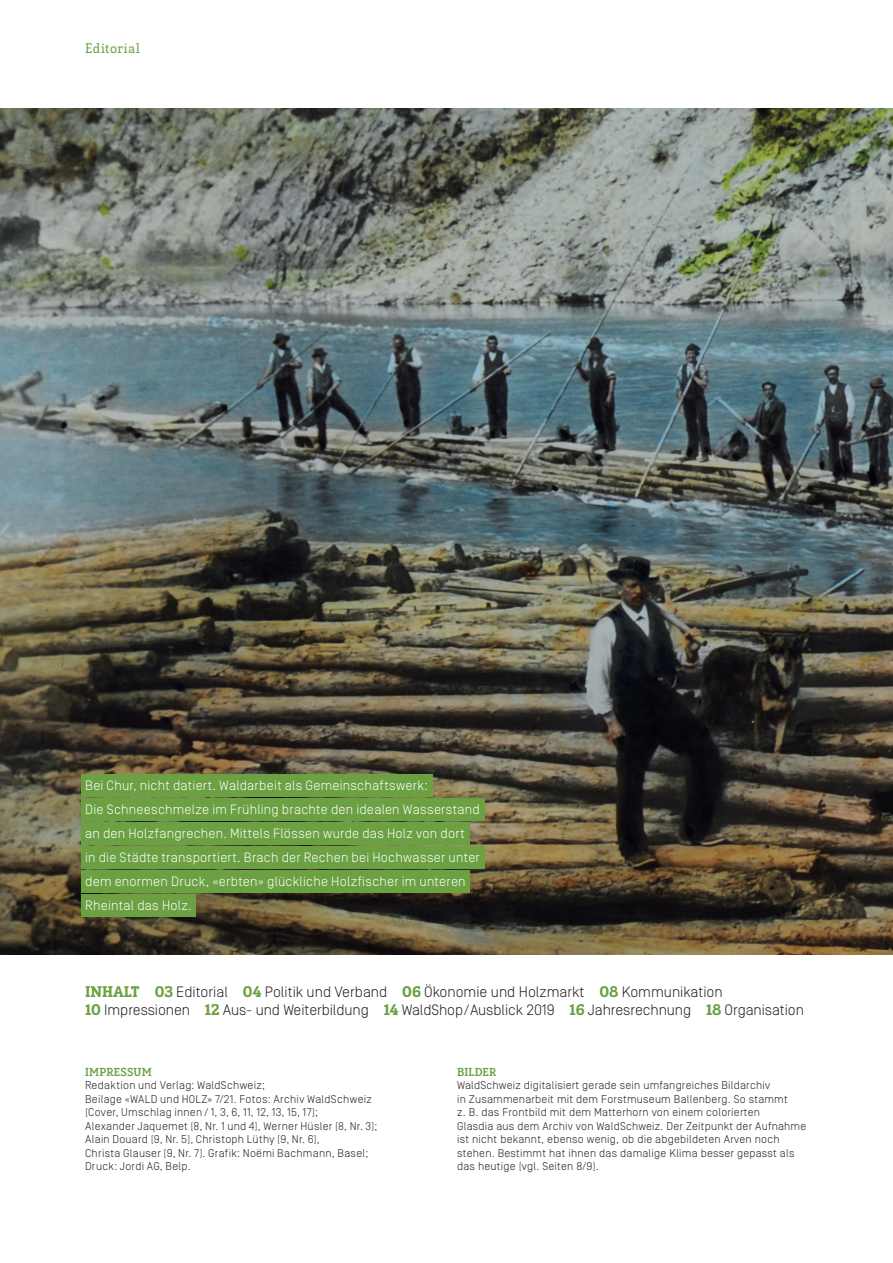
<style>
.page{position:relative;width:893px;height:1263px;background:#fff}
.page>*{position:absolute;margin:0;border:0;box-sizing:border-box;transform-origin:0 0}
.t1{font:300 15px/18px "Simplon Norm";letter-spacing:-.005em;color:#231f20}
.t2{font:300 13.5px/24px "Simplon Norm";letter-spacing:.015em;color:#fff}
.t3{font:13.5px "Solitas Slab Nor Boo";letter-spacing:.045em;color:#6ba043}
.t4{font:300 11.25px/13.5px "Simplon Norm";letter-spacing:.02em;color:#231f20}
.t5{font:11.25px "Solitas Slab Nor Med";letter-spacing:.02em;color:#6ba043}
.s1{font-family:"Solitas Slab Nor Dem";font-weight:400;color:#6ba043}
</style>
<div class="page">
<img style="left:0;top:108px;width:893px;height:846px">
<div style="left:81px;top:774px;width:351px;height:22px;background:#6ba043"></div>
<div style="left:81px;top:798px;width:403px;height:22px;background:#6ba043"></div>
<div style="left:81px;top:822px;width:388px;height:22px;background:#6ba043"></div>
<div style="left:81px;top:846px;width:403px;height:22px;background:#6ba043"></div>
<div style="left:81px;top:870px;width:389px;height:22px;background:#6ba043"></div>
<div style="left:81px;top:894px;width:115px;height:22px;background:#6ba043"></div>
<p class="t3" style="left:85px;top:40px;width:56px">Editorial</p>
<p class="t2" style="left:85px;top:773px;width:396px">Bei Chur, nicht datiert. Waldarbeit als Gemeinschaftswerk:<br>Die Schneeschmelze im Frühling brachte den idealen Wasserstand an den Holzfangrechen. Mittels Flössen wurde das Holz von dort<br>in die Städte transportiert. Brach der Rechen bei Hochwasser unter dem enormen Druck, «erbten» glückliche Holzfischer im unteren Rheintal das Holz.</p>
<h1 class="t1" style="left:85px;top:983px;width:720px"><span class="s1">INHALT 03</span> Editorial <span class="s1">04</span> Politik und Verband <span class="s1">06</span> Ökonomie und Holzmarkt <span class="s1">08</span> Kommunikation<br><span class="s1">10</span> Impressionen <span class="s1">12</span> Aus- und Weiterbildung <span class="s1">14</span> WaldShop /Ausblick 2019 <span class="s1">16</span> Jahresrechnung <span class="s1">18</span> Organisation</h1>
<p class="t5" style="left:85px;top:1064px;width:68px">IMPRESSUM</p>
<p class="t4" style="left:85px;top:1079px;width:294px">Redaktion und Verlag: WaldSchweiz;<br>Beilage «WALD und HOLZ» 7/21. Fotos: Archiv WaldSchweiz (Cover, Umschlag innen / 1, 3, 6, 11, 12, 13, 15, 17);<br>Alexander Jaquemet (8, Nr. 1 und 4), Werner Hüsler (8, Nr. 3); Alain Douard (9, Nr. 5), Christoph Lüthy (9, Nr. 6),<br>Christa Glauser (9, Nr. 7). Grafik: Noëmi Bachmann, Basel; Druck: Jordi AG, Belp.</p>
<p class="t5" style="left:457px;top:1064px;width:41px">BILDER</p>
<p class="t4" style="left:457px;top:1079px;width:351px">WaldSchweiz digitalisiert gerade sein umfangreiches Bildarchiv<br>in Zusammenarbeit mit dem Forstmuseum Ballenberg. So stammt<br>z. B. das Frontbild mit dem Matterhorn von einem colorierten<br>Glasdia aus dem Archiv von WaldSchweiz. Der Zeitpunkt der Aufnahme ist nicht bekannt, ebenso wenig, ob die abgebildeten Arven noch stehen. Bestimmt hat ihnen das damalige Klima besser gepasst als das heutige (vgl. Seiten 8/9).</p>
</div>
